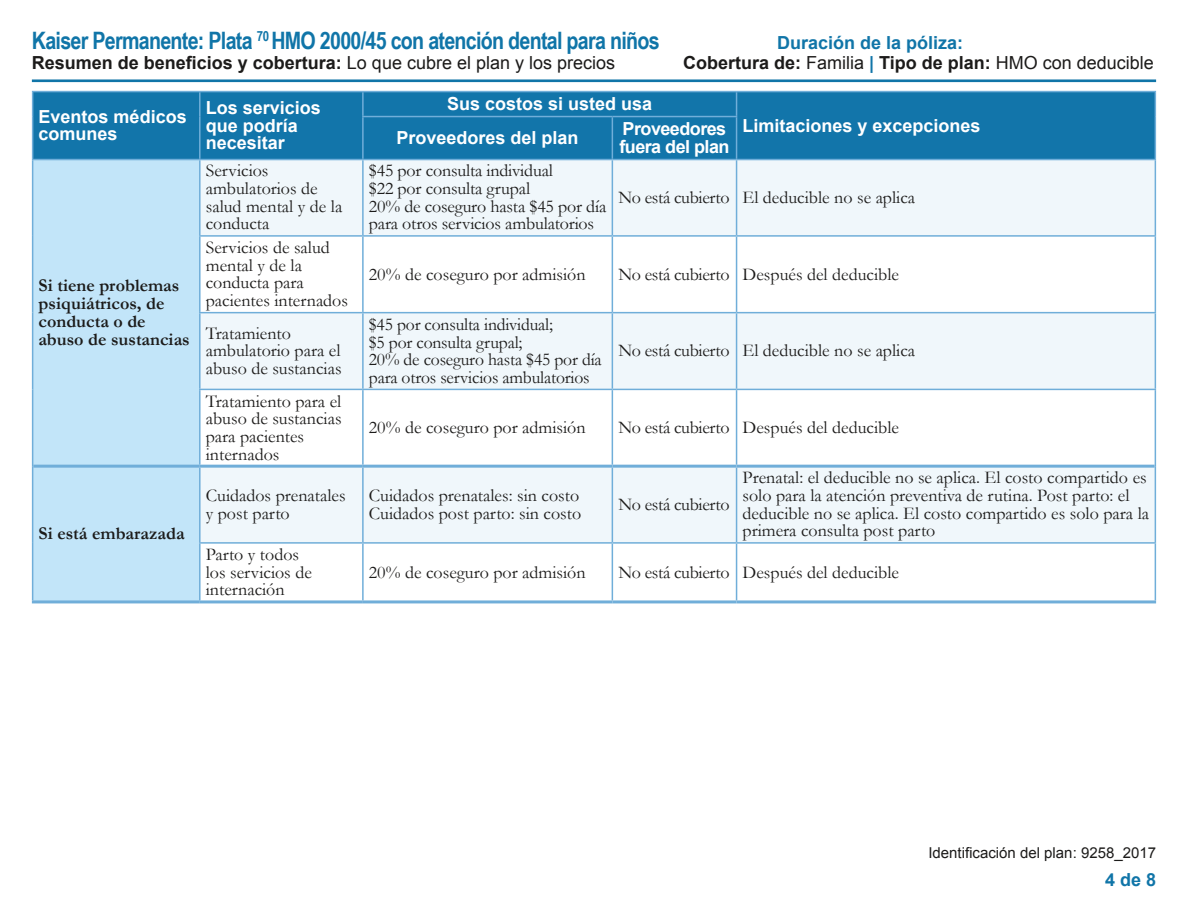
<style>
.page{position:relative;width:1188px;height:918px;background:#fff}
.page>*{position:absolute;margin:0;border:0;box-sizing:border-box;transform-origin:0 0}
.t1{font:700 24px "Arial Narrow";letter-spacing:-.03em;color:#1075a8}
.t2{font:18px/17.7px "Garamond";color:#1c1b1a}
.t3{font:700 18px/17.7px "Arial";color:#fff}
.t4{font:700 18px "Arial";color:#1c1b1a}
.t5{font:18px "Garamond";letter-spacing:-.02em;color:#1c1b1a}
.t6{font:700 18px/17.7px "Garamond";color:#1c1b1a}
.t7{font:700 18px "Arial";color:#1075a8}
.t8{font:700 18px/17.7px "Arial";letter-spacing:-.03em;color:#fff}
.t9{font:15px "Arial";color:#1c1b1a}
.s1{font-weight:400}
.s2{color:#1075a8}
</style>
<div class="page">
<hr style="left:32px;top:79px;width:1124px;height:3px;background:#1075a8">
<div style="left:33px;top:92px;width:1122px;height:67px;background:#1275aa"></div>
<div style="left:33px;top:160px;width:166px;height:440px;background:#c2e5f9"></div>
<svg style="left:201px;top:160px;width:954px;height:382px;fill:#f0f7fb"></svg>
<hr style="left:32px;top:159px;width:168px;height:1px;background:#70aed9">
<hr style="left:200px;top:159px;width:163px;height:1px;background:#70aed9">
<hr style="left:737px;top:159px;width:419px;height:1px;background:#70aed9">
<hr style="left:32px;top:160px;width:1px;height:76px;background:#70aed9">
<hr style="left:199px;top:160px;width:2px;height:75px;background:#70aed9">
<hr style="left:362px;top:160px;width:2px;height:75px;background:#70aed9">
<hr style="left:612px;top:160px;width:1px;height:75px;background:#70aed9">
<hr style="left:736px;top:160px;width:1px;height:75px;background:#70aed9">
<hr style="left:1155px;top:160px;width:1px;height:75px;background:#70aed9">
<hr style="left:32px;top:236px;width:1px;height:77px;background:#70aed9">
<hr style="left:199px;top:235px;width:164px;height:2px;background:#70aed9">
<hr style="left:199px;top:237px;width:2px;height:75px;background:#70aed9">
<hr style="left:363px;top:235px;width:249px;height:2px;background:#70aed9">
<hr style="left:362px;top:237px;width:2px;height:75px;background:#70aed9">
<hr style="left:612px;top:235px;width:125px;height:2px;background:#70aed9">
<hr style="left:612px;top:237px;width:1px;height:75px;background:#70aed9">
<hr style="left:737px;top:235px;width:419px;height:2px;background:#70aed9">
<hr style="left:736px;top:237px;width:1px;height:75px;background:#70aed9">
<hr style="left:1155px;top:237px;width:1px;height:75px;background:#70aed9">
<hr style="left:32px;top:313px;width:1px;height:76px;background:#70aed9">
<hr style="left:199px;top:312px;width:164px;height:1px;background:#70aed9">
<hr style="left:199px;top:313px;width:2px;height:76px;background:#70aed9">
<hr style="left:363px;top:312px;width:249px;height:1px;background:#70aed9">
<hr style="left:362px;top:313px;width:2px;height:76px;background:#70aed9">
<hr style="left:612px;top:312px;width:125px;height:1px;background:#70aed9">
<hr style="left:612px;top:313px;width:1px;height:76px;background:#70aed9">
<hr style="left:737px;top:312px;width:419px;height:1px;background:#70aed9">
<hr style="left:736px;top:313px;width:1px;height:76px;background:#70aed9">
<hr style="left:1155px;top:313px;width:1px;height:76px;background:#70aed9">
<hr style="left:32px;top:389px;width:1px;height:77px;background:#70aed9">
<hr style="left:199px;top:389px;width:164px;height:1px;background:#70aed9">
<hr style="left:199px;top:390px;width:2px;height:75px;background:#70aed9">
<hr style="left:363px;top:389px;width:249px;height:1px;background:#70aed9">
<hr style="left:362px;top:390px;width:2px;height:75px;background:#70aed9">
<hr style="left:612px;top:389px;width:125px;height:1px;background:#70aed9">
<hr style="left:612px;top:390px;width:1px;height:75px;background:#70aed9">
<hr style="left:737px;top:389px;width:419px;height:1px;background:#70aed9">
<hr style="left:736px;top:390px;width:1px;height:75px;background:#70aed9">
<hr style="left:1155px;top:390px;width:1px;height:76px;background:#70aed9">
<hr style="left:32px;top:466px;width:1px;height:77px;background:#70aed9">
<hr style="left:199px;top:468px;width:2px;height:74px;background:#70aed9">
<hr style="left:362px;top:468px;width:2px;height:74px;background:#70aed9">
<hr style="left:612px;top:468px;width:1px;height:74px;background:#70aed9">
<hr style="left:736px;top:468px;width:1px;height:74px;background:#70aed9">
<hr style="left:1155px;top:466px;width:1px;height:76px;background:#70aed9">
<hr style="left:32px;top:543px;width:1px;height:57px;background:#70aed9">
<hr style="left:199px;top:542px;width:164px;height:2px;background:#70aed9">
<hr style="left:199px;top:544px;width:2px;height:56px;background:#70aed9">
<hr style="left:363px;top:542px;width:249px;height:2px;background:#70aed9">
<hr style="left:362px;top:544px;width:2px;height:56px;background:#70aed9">
<hr style="left:612px;top:542px;width:125px;height:2px;background:#70aed9">
<hr style="left:612px;top:544px;width:1px;height:56px;background:#70aed9">
<hr style="left:737px;top:542px;width:419px;height:2px;background:#70aed9">
<hr style="left:736px;top:544px;width:1px;height:56px;background:#70aed9">
<hr style="left:1155px;top:544px;width:1px;height:56px;background:#70aed9">
<hr style="left:33px;top:465px;width:167px;height:3px;background:#70aed9">
<hr style="left:200px;top:465px;width:163px;height:3px;background:#70aed9">
<hr style="left:363px;top:465px;width:249px;height:3px;background:#70aed9">
<hr style="left:612px;top:465px;width:125px;height:3px;background:#70aed9">
<hr style="left:737px;top:465px;width:418px;height:3px;background:#70aed9">
<hr style="left:32px;top:600px;width:168px;height:3px;background:#70aed9">
<hr style="left:200px;top:600px;width:163px;height:3px;background:#70aed9">
<hr style="left:363px;top:600px;width:249px;height:3px;background:#70aed9">
<hr style="left:612px;top:600px;width:125px;height:3px;background:#70aed9">
<hr style="left:737px;top:600px;width:419px;height:3px;background:#70aed9">
<hr style="left:32px;top:91px;width:168px;height:1px;background:#70aed9">
<svg style="left:32px;top:92px;width:1px;height:25px"></svg>
<hr style="left:200px;top:91px;width:163px;height:1px;background:#70aed9">
<hr style="left:199px;top:92px;width:2px;height:25px;background:#70aed9">
<hr style="left:363px;top:91px;width:249px;height:1px;background:#70aed9">
<hr style="left:362px;top:92px;width:2px;height:24px;background:#70aed9">
<hr style="left:612px;top:91px;width:125px;height:1px;background:#70aed9">
<hr style="left:737px;top:91px;width:419px;height:1px;background:#70aed9">
<svg style="left:736px;top:92px;width:1px;height:24px"></svg>
<svg style="left:1155px;top:92px;width:1px;height:25px"></svg>
<hr style="left:32px;top:117px;width:1px;height:42px;background:#70aed9">
<hr style="left:199px;top:117px;width:2px;height:42px;background:#70aed9">
<hr style="left:362px;top:116px;width:250px;height:1px;background:#70aed9">
<hr style="left:362px;top:117px;width:2px;height:42px;background:#70aed9">
<hr style="left:612px;top:116px;width:125px;height:1px;background:#70aed9">
<hr style="left:612px;top:117px;width:1px;height:42px;background:#70aed9">
<hr style="left:736px;top:117px;width:1px;height:42px;background:#70aed9">
<hr style="left:1155px;top:117px;width:1px;height:42px;background:#70aed9">
<hr style="left:363px;top:159px;width:249px;height:1px;background:#70aed9">
<hr style="left:612px;top:159px;width:125px;height:1px;background:#70aed9">
<h1 class="t1" style="left:32px;top:23px;width:629px">Kaiser Permanente: Plata <sup>70</sup> HMO 2000/45 con atención dental para niños</h1>
<p class="t7" style="left:777px;top:31px;width:188px">Duración de la póliza:</p>
<p class="t4" style="left:32px;top:51px;width:585px">Resumen de beneficios y cobertura: <span class="s1">Lo que cubre el plan y los precios</span></p>
<p class="t4" style="left:683px;top:51px;width:472px">Cobertura de: <span class="s1">Familia</span> <span class="s2">|</span> Tipo de plan: <span class="s1">HMO con deducible</span></p>
<p class="t3" style="left:39px;top:108px;width:150px">Eventos médicos comunes</p>
<p class="t3" style="left:206px;top:99px;width:117px">Los servicios que podría necesitar</p>
<p class="t3" style="left:447px;top:96px;width:207px">Sus costos si usted usa</p>
<p class="t3" style="left:397px;top:129px;width:184px">Proveedores del plan</p>
<p class="t8" style="left:619px;top:121px;width:112px">Proveedores fuera del plan</p>
<p class="t3" style="left:743px;top:117px;width:240px">Limitaciones y excepciones</p>
<p class="t6" style="left:39px;top:277px;width:153px">Si tiene problemas psiquiátricos, de conducta o de abuso de sustancias</p>
<p class="t6" style="left:39px;top:525px;width:148px">Si está embarazada</p>
<p class="t2" style="left:206px;top:161px;width:138px">Servicios ambulatorios de salud mental y de la conducta</p>
<p class="t2" style="left:369px;top:161px;width:186px">$45 por consulta individual</p>
<p class="t2" style="left:369px;top:179px;width:163px">$22 por consulta grupal</p>
<p class="t2" style="left:369px;top:197px;width:239px">20% de coseguro hasta $45 por día para otros servicios ambulatorios</p>
<p class="t5" style="left:618px;top:185px;width:113px">No está cubierto</p>
<p class="t2" style="left:743px;top:188px;width:174px">El deducible no se aplica</p>
<p class="t2" style="left:206px;top:238px;width:144px">Servicios de salud mental y de la conducta para pacientes internados</p>
<p class="t2" style="left:206px;top:324px;width:137px">Tratamiento ambulatorio para el abuso de sustancias</p>
<p class="t2" style="left:206px;top:392px;width:137px">Tratamiento para el abuso de sustancias para pacientes internados</p>
<p class="t2" style="left:369px;top:265px;width:218px">20% de coseguro por admisión</p>
<p class="t5" style="left:618px;top:262px;width:113px">No está cubierto</p>
<p class="t2" style="left:743px;top:265px;width:158px">Después del deducible</p>
<p class="t2" style="left:369px;top:315px;width:186px">$45 por consulta individual;</p>
<p class="t2" style="left:369px;top:333px;width:155px">$5 por consulta grupal;</p>
<p class="t2" style="left:369px;top:350px;width:234px">20% de coseguro hasta $45 por día para otros servicios ambulatorios</p>
<p class="t5" style="left:618px;top:339px;width:113px">No está cubierto</p>
<p class="t2" style="left:743px;top:341px;width:174px">El deducible no se aplica</p>
<p class="t2" style="left:369px;top:418px;width:218px">20% de coseguro por admisión</p>
<p class="t5" style="left:618px;top:415px;width:113px">No está cubierto</p>
<p class="t2" style="left:743px;top:418px;width:158px">Después del deducible</p>
<p class="t2" style="left:206px;top:486px;width:141px">Cuidados prenatales y post parto</p>
<p class="t2" style="left:369px;top:486px;width:212px">Cuidados prenatales: sin costo</p>
<p class="t2" style="left:369px;top:504px;width:214px">Cuidados post parto: sin costo</p>
<p class="t5" style="left:618px;top:492px;width:113px">No está cubierto</p>
<p class="t2" style="left:743px;top:468px;width:408px">Prenatal: el deducible no se aplica. El costo compartido es solo para la atención preventiva de rutina. Post parto: el deducible no se aplica. El costo compartido es solo para la primera consulta post parto</p>
<p class="t2" style="left:206px;top:545px;width:108px">Parto y todos los servicios de internación</p>
<p class="t2" style="left:369px;top:563px;width:218px">20% de coseguro por admisión</p>
<p class="t5" style="left:618px;top:560px;width:113px">No está cubierto</p>
<p class="t2" style="left:743px;top:563px;width:158px">Después del deducible</p>
<p class="t9" style="left:928px;top:842px;width:229px">Identificación del plan: 9258_2017</p>
<p class="t7" style="left:1105px;top:867px;width:53px">4 de 8</p>
</div>
